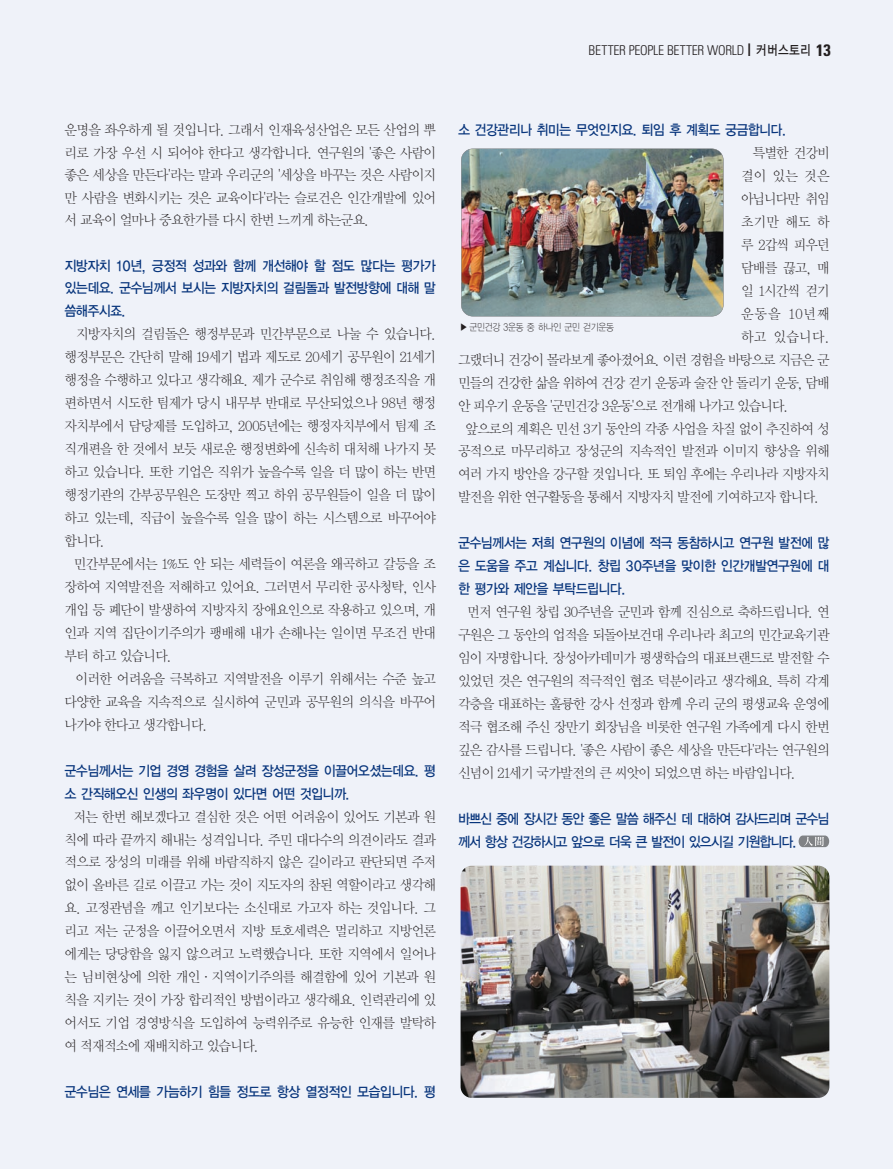
<style>
.page{position:relative;width:893px;height:1169px;background:#fff}
.page>*{position:absolute;margin:0;border:0;box-sizing:border-box;transform-origin:0 0}
.t1{font:13.95px/23px "Y Mj O11";letter-spacing:-.105em;color:#231f20;text-align:justify;scale:.95 1}
.t2{font:13.95px/23px "YGO13";letter-spacing:-.11em;color:#08357c;text-align:justify;scale:.92 1}
.t3{font:13.95px/23px "YGO13";letter-spacing:-.14em;color:#08357c;scale:.92 1}
.t4{font:300 condensed 13.5px "Univers";letter-spacing:-.02em;color:#231f20}
.t5{font:9.75px "YGO11";letter-spacing:-.105em;color:#231f20;scale:.88 1}
.s1{font-family:"Frutiger";font-weight:400;font-size:18px}
.s2{font-family:"YGO13";font-weight:400;font-stretch:normal}
.s3{font-weight:700;font-size:16.5px}
</style>
<div class="page">
<div style="left:0;top:0;width:892px;height:1168px;background:#eff2f9"></div>
<img style="left:460px;top:865px;width:369px;height:232px;border-radius:11px">
<img style="left:461px;top:149px;width:262px;height:167px;border-radius:11px">
<div style="left:461px;top:148px;width:262px;height:168px;border:1px solid #808285;border-radius:12px"></div>
<svg style="left:798px;top:835px;width:31px;height:12px"></svg>
<p class="t4" style="left:588px;top:45px;width:244px">BETTER PEOPLE BETTER WORLD <span class="s1">I</span> <span class="s2">커버스토리</span> <span class="s3">13</span></p>
<p class="t1" style="left:64px;top:119px;width:393px;line-height:22.5px">운명을 좌우하게 될 것입니다. 그래서 인재육성산업은 모든 산업의 뿌 리로 가장 우선 시 되어야 한다고 생각합니다. 연구원의 '좋은 사람이 좋은 세상을 만든다'라는 말과 우리군의 '세상을 바꾸는 것은 사람이지 만 사람을 변화시키는 것은 교육이다'라는 슬로건은 인간개발에 있어 서 교육이 얼마나 중요한가를 다시 한번 느끼게 하는군요.</p>
<p class="t2" style="left:64px;top:255px;width:406px">지방자치 10년, 긍정적 성과와 함께 개선해야 할 점도 많다는 평가가 있는데요. 군수님께서 보시는 지방자치의 걸림돌과 발전방향에 대해 말 씀해주시죠.</p>
<p class="t1" style="left:64px;top:323px;width:393px;text-indent:11px">지방자치의 걸림돌은 행정부문과 민간부문으로 나눌 수 있습니다. 행정부문은 간단히 말해 19세기 법과 제도로 20세기 공무원이 21세기 행정을 수행하고 있다고 생각해요. 제가 군수로 취임해 행정조직을 개 편하면서 시도한 팀제가 당시 내무부 반대로 무산되었으나 98년 행정 자치부에서 담당제를 도입하고, 2005년에는 행정자치부에서 팀제 조 직개편을 한 것에서 보듯 새로운 행정변화에 신속히 대처해 나가지 못 하고 있습니다. 또한 기업은 직위가 높을수록 일을 더 많이 하는 반면 행정기관의 간부공무원은 도장만 찍고 하위 공무원들이 일을 더 많이 하고 있는데, 직급이 높을수록 일을 많이 하는 시스템으로 바꾸어야 합니다.</p>
<p class="t1" style="left:64px;top:553px;width:393px;text-indent:9px">민간부문에서는 1%도 안 되는 세력들이 여론을 왜곡하고 갈등을 조 장하여 지역발전을 저해하고 있어요. 그러면서 무리한 공사청탁, 인사 개입 등 폐단이 발생하여 지방자치 장애요인으로 작용하고 있으며, 개 인과 지역 집단이기주의가 팽배해 내가 손해나는 일이면 무조건 반대 부터 하고 있습니다.</p>
<p class="t1" style="left:64px;top:668px;width:393px;text-indent:11px">이러한 어려움을 극복하고 지역발전을 이루기 위해서는 수준 높고 다양한 교육을 지속적으로 실시하여 군민과 공무원의 의식을 바꾸어 나가야 한다고 생각합니다.</p>
<p class="t2" style="left:64px;top:759px;width:406px">군수님께서는 기업 경영 경험을 살려 장성군정을 이끌어오셨는데요. 평 소 간직해오신 인생의 좌우명이 있다면 어떤 것입니까.</p>
<p class="t1" style="left:64px;top:805px;width:393px;text-indent:9px">저는 한번 해보겠다고 결심한 것은 어떤 어려움이 있어도 기본과 원 칙에 따라 끝까지 해내는 성격입니다. 주민 대다수의 의견이라도 결과 적으로 장성의 미래를 위해 바람직하지 않은 길이라고 판단되면 주저 없이 올바른 길로 이끌고 가는 것이 지도자의 참된 역할이라고 생각해 요. 고정관념을 깨고 인기보다는 소신대로 가고자 하는 것입니다. 그 리고 저는 군정을 이끌어오면서 지방 토호세력은 멀리하고 지방언론 에게는 당당함을 잃지 않으려고 노력했습니다. 또한 지역에서 일어나 는 님비현상에 의한 개인∙지역이기주의를 해결함에 있어 기본과 원 칙을 지키는 것이 가장 합리적인 방법이라고 생각해요. 인력관리에 있 어서도 기업 경영방식을 도입하여 능력위주로 유능한 인재를 발탁하 여 적재적소에 재배치하고 있습니다.</p>
<p class="t2" style="left:64px;top:1081px;width:406px">군수님은 연세를 가늠하기 힘들 정도로 항상 열정적인 모습입니다. 평</p>
<p class="t2" style="left:458px;top:119px;width:358px">소 건강관리나 취미는 무엇인지요. 퇴임 후 계획도 궁금합니다.</p>
<p class="t1" style="left:752px;top:142px;width:83px">특별한 건강비</p>
<p class="t1" style="left:740px;top:165px;width:95px">결이 있는 것은</p>
<p class="t1" style="left:740px;top:188px;width:95px">아닙니다만 취임</p>
<p class="t1" style="left:740px;top:211px;width:95px">초기만 해도 하</p>
<p class="t1" style="left:740px;top:234px;width:95px">루 2갑씩 피우던</p>
<p class="t1" style="left:740px;top:257px;width:95px">담배를 끊고, 매</p>
<p class="t1" style="left:740px;top:280px;width:95px">일 1시간씩 걷기</p>
<p class="t1" style="left:740px;top:303px;width:95px">운동을 10년째</p>
<p class="t1" style="left:740px;top:326px;width:95px">하고 있습니다.</p>
<p class="t1" style="left:458px;top:349px;width:393px">그랬더니 건강이 몰라보게 좋아졌어요. 이런 경험을 바탕으로 지금은 군</p>
<p class="t1" style="left:458px;top:372px;width:393px">민들의 건강한 삶을 위하여 건강 걷기 운동과 술잔 안 돌리기 운동, 담배</p>
<p class="t1" style="left:458px;top:395px;width:350px">안 피우기 운동을 '군민건강 3운동'으로 전개해 나가고 있습니다.</p>
<p class="t1" style="left:465px;top:417px;width:385px">앞으로의 계획은 민선 3기 동안의 각종 사업을 차질 없이 추진하여 성</p>
<p class="t1" style="left:458px;top:440px;width:393px">공적으로 마무리하고 장성군의 지속적인 발전과 이미지 향상을 위해</p>
<p class="t1" style="left:458px;top:463px;width:393px">여러 가지 방안을 강구할 것입니다. 또 퇴임 후에는 우리나라 지방자치</p>
<p class="t1" style="left:458px;top:486px;width:382px">발전을 위한 연구활동을 통해서 지방자치 발전에 기여하고자 합니다.</p>
<p class="t2" style="left:458px;top:532px;width:406px">군수님께서는 저희 연구원의 이념에 적극 동참하시고 연구원 발전에 많 은 도움을 주고 계십니다. 창립 30주년을 맞이한 인간개발연구원에 대 한 평가와 제안을 부탁드립니다.</p>
<p class="t1" style="left:457px;top:601px;width:393px;text-indent:9px">먼저 연구원 창립 30주년을 군민과 함께 진심으로 축하드립니다. 연 구원은 그 동안의 업적을 되돌아보건대 우리나라 최고의 민간교육기관 임이 자명합니다. 장성아카데미가 평생학습의 대표브랜드로 발전할 수 있었던 것은 연구원의 적극적인 협조 덕분이라고 생각해요. 특히 각계 각층을 대표하는 훌륭한 강사 선정과 함께 우리 군의 평생교육 운영에 적극 협조해 주신 장만기 회장님을 비롯한 연구원 가족에게 다시 한번 깊은 감사를 드립니다. '좋은 사람이 좋은 세상을 만든다'라는 연구원의 신념이 21세기 국가발전의 큰 씨앗이 되었으면 하는 바람입니다.</p>
<p class="t3" style="left:458px;top:808px;width:406px">바쁘신 중에 장시간 동안 좋은 말씀 해주신 데 대하여 감사드리며 군수님 께서 항상 건강하시고 앞으로 더욱 큰 발전이 있으시길 기원합니다.</p>
<p class="t5" style="left:459px;top:322px;width:177px">▶ 군민건강 3운동 중 하나인 군민 걷기운동</p>
</div>
